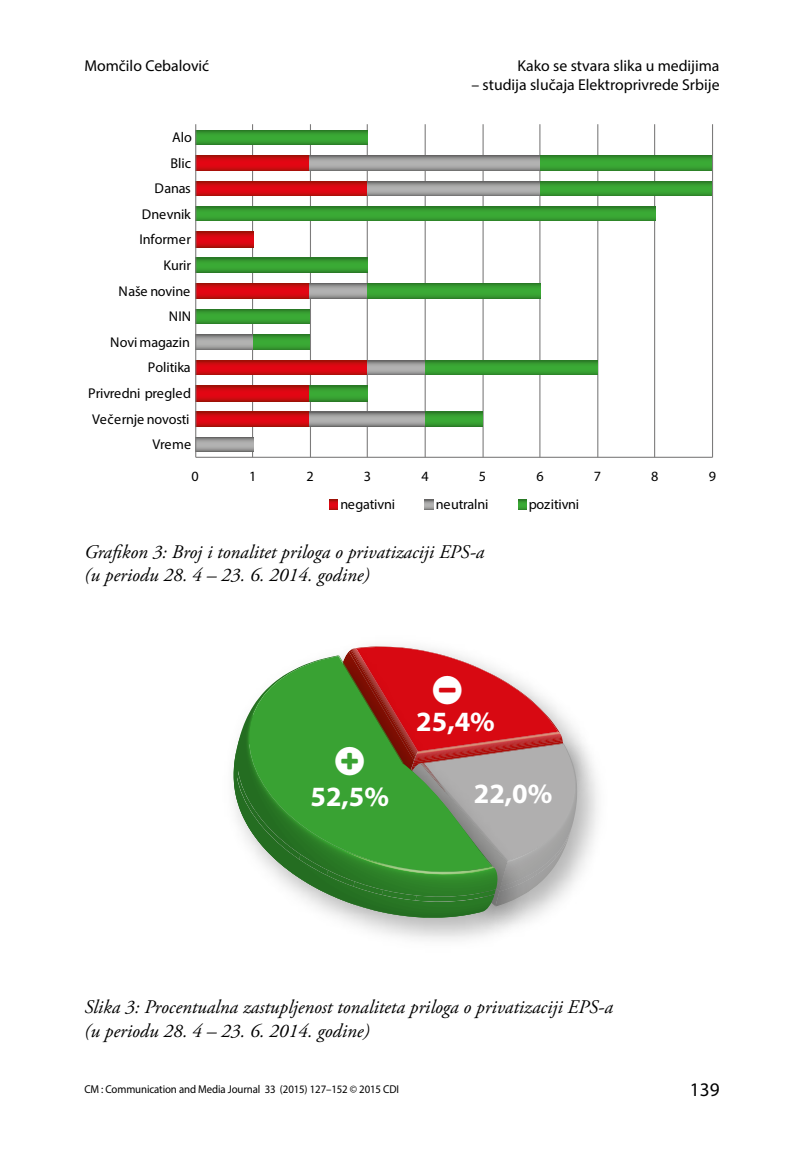
<style>
.page{position:relative;width:794px;height:1166px;background:#fff}
.page>*{position:absolute;margin:0;border:0;box-sizing:border-box;transform-origin:0 0}
.t1{font:700 28px "Myriad Pro";color:#fff}
.t2{font:italic 19.25px/23.1px "Adobe Garamond Pro";color:#000}
.t3{font:19.25px "Myriad Pro";color:#000}
.t4{font:15.75px "Myriad Pro";color:#000}
.t5{font:14.17px "Myriad Pro";letter-spacing:-.01em;color:#000}
.t6{font:11.38px "Myriad Pro";letter-spacing:-.01em;color:#000;scale:.95 1}
</style>
<div class="page">
<hr style="left:712px;top:124px;width:1px;height:333px;background:#7c7b7b">
<hr style="left:654px;top:124px;width:1px;height:333px;background:#7c7b7b">
<hr style="left:597px;top:124px;width:1px;height:333px;background:#7c7b7b">
<hr style="left:539px;top:124px;width:1px;height:333px;background:#7c7b7b">
<hr style="left:482px;top:124px;width:1px;height:333px;background:#7c7b7b">
<hr style="left:424px;top:124px;width:2px;height:333px;background:#7c7b7b">
<hr style="left:367px;top:124px;width:1px;height:333px;background:#7c7b7b">
<hr style="left:310px;top:124px;width:1px;height:333px;background:#7c7b7b">
<hr style="left:252px;top:124px;width:1px;height:333px;background:#7c7b7b">
<svg style="left:196px;top:412px;width:114px;height:14px;background:#ce0b11"></svg>
<svg style="left:196px;top:386px;width:114px;height:15px;background:#ce0b10"></svg>
<svg style="left:196px;top:361px;width:172px;height:14px;background:#cf0a10"></svg>
<svg style="left:196px;top:283px;width:114px;height:15px;background:#ce0b11"></svg>
<svg style="left:196px;top:232px;width:57px;height:15px"></svg>
<svg style="left:196px;top:182px;width:172px;height:14px;background:#cf0a10"></svg>
<svg style="left:196px;top:155px;width:114px;height:16px;background:#cc0b10"></svg>
<svg style="left:196px;top:437px;width:57px;height:14px"></svg>
<svg style="left:310px;top:412px;width:116px;height:14px;background:#9b9c9b"></svg>
<svg style="left:368px;top:361px;width:58px;height:14px"></svg>
<svg style="left:196px;top:334px;width:57px;height:16px"></svg>
<svg style="left:310px;top:283px;width:58px;height:15px"></svg>
<svg style="left:368px;top:182px;width:172px;height:14px;background:#9d9d9c"></svg>
<svg style="left:310px;top:155px;width:230px;height:16px;background:#9a9999"></svg>
<svg style="left:426px;top:412px;width:56px;height:14px"></svg>
<svg style="left:310px;top:386px;width:58px;height:15px"></svg>
<svg style="left:426px;top:361px;width:171px;height:14px;background:#369c31"></svg>
<svg style="left:253px;top:334px;width:57px;height:16px"></svg>
<svg style="left:196px;top:309px;width:114px;height:14px;background:#369c30"></svg>
<svg style="left:368px;top:283px;width:172px;height:15px;background:#369c30"></svg>
<svg style="left:196px;top:258px;width:172px;height:14px;background:#369c30"></svg>
<svg style="left:196px;top:207px;width:459px;height:14px;background:#359c30"></svg>
<svg style="left:540px;top:182px;width:172px;height:14px;background:#369c30"></svg>
<svg style="left:540px;top:155px;width:172px;height:16px;background:#359a30"></svg>
<svg style="left:196px;top:130px;width:172px;height:14px;background:#359b30"></svg>
<hr style="left:196px;top:457px;width:516px;height:1px;background:#7c7b7b">
<hr style="left:195px;top:124px;width:1px;height:333px;background:#7c7b7b">
<svg style="left:329px;top:500px;width:9px;height:9px"></svg>
<svg style="left:424px;top:500px;width:10px;height:9px"></svg>
<svg style="left:518px;top:500px;width:9px;height:9px"></svg>
<img style="left:233px;top:766px;width:304px;height:180px">
<svg style="left:234px;top:879px;width:253px;height:39px"></svg>
<svg style="left:235px;top:646px;width:342px;height:260px;background:#899265"></svg>
<p class="t4" style="left:84px;top:56px;width:126px">Momčilo Cebalović</p>
<p class="t5" style="left:172px;top:128px;width:21px">Alo</p>
<p class="t5" style="left:170px;top:154px;width:22px">Blic</p>
<p class="t5" style="left:155px;top:180px;width:38px">Danas</p>
<p class="t5" style="left:142px;top:205px;width:51px">Dnevnik</p>
<p class="t5" style="left:139px;top:231px;width:53px">Informer</p>
<p class="t5" style="left:163px;top:256px;width:29px">Kurir</p>
<p class="t5" style="left:119px;top:282px;width:73px">Naše novine</p>
<p class="t5" style="left:169px;top:308px;width:24px">NIN</p>
<p class="t5" style="left:110px;top:333px;width:81px">Novi magazin</p>
<p class="t5" style="left:148px;top:359px;width:44px">Politika</p>
<p class="t5" style="left:88px;top:384px;width:105px">Privredni pregled</p>
<p class="t5" style="left:92px;top:410px;width:99px">Večernje novosti</p>
<p class="t5" style="left:152px;top:436px;width:40px">Vreme</p>
<p class="t4" style="left:517px;top:56px;width:204px">Kako se stvara slika u medijima</p>
<p class="t4" style="left:471px;top:75px;width:250px">– studija slučaja Elektroprivrede Srbije</p>
<p class="t5" style="left:191px;top:467px;width:9px">0</p>
<p class="t5" style="left:249px;top:467px;width:9px">1</p>
<p class="t5" style="left:306px;top:467px;width:9px">2</p>
<p class="t5" style="left:364px;top:467px;width:9px">3</p>
<p class="t5" style="left:421px;top:467px;width:9px">4</p>
<p class="t5" style="left:479px;top:467px;width:9px">5</p>
<p class="t5" style="left:536px;top:467px;width:9px">6</p>
<p class="t5" style="left:594px;top:467px;width:9px">7</p>
<p class="t5" style="left:651px;top:467px;width:9px">8</p>
<p class="t5" style="left:708px;top:467px;width:9px">9</p>
<p class="t5" style="left:340px;top:495px;width:56px">negativni</p>
<p class="t5" style="left:436px;top:495px;width:54px">neutralni</p>
<p class="t5" style="left:529px;top:495px;width:52px">pozitivni</p>
<p class="t2" style="left:84px;top:541px;width:401px">Grafikon 3: Broj i tonalitet priloga o privatizaciji EPS-a (u periodu 28. 4 – 23. 6. 2014. godine)</p>
<h1 class="t1" style="left:310px;top:778px;width:80px">52,5%</h1>
<h1 class="t1" style="left:416px;top:703px;width:80px">25,4%</h1>
<h1 class="t1" style="left:474px;top:775px;width:80px">22,0%</h1>
<p class="t2" style="left:84px;top:996px;width:530px">Slika 3: Procentualna zastupljenost tonaliteta priloga o privatizaciji EPS-a (u periodu 28. 4 – 23. 6. 2014. godine)</p>
<p class="t6" style="left:84px;top:1082px;width:333px">CM : Communication and Media Journal 33 (2015) 127–152 © 2015 CDI</p>
<p class="t3" style="left:690px;top:1078px;width:31px">139</p>
</div>
